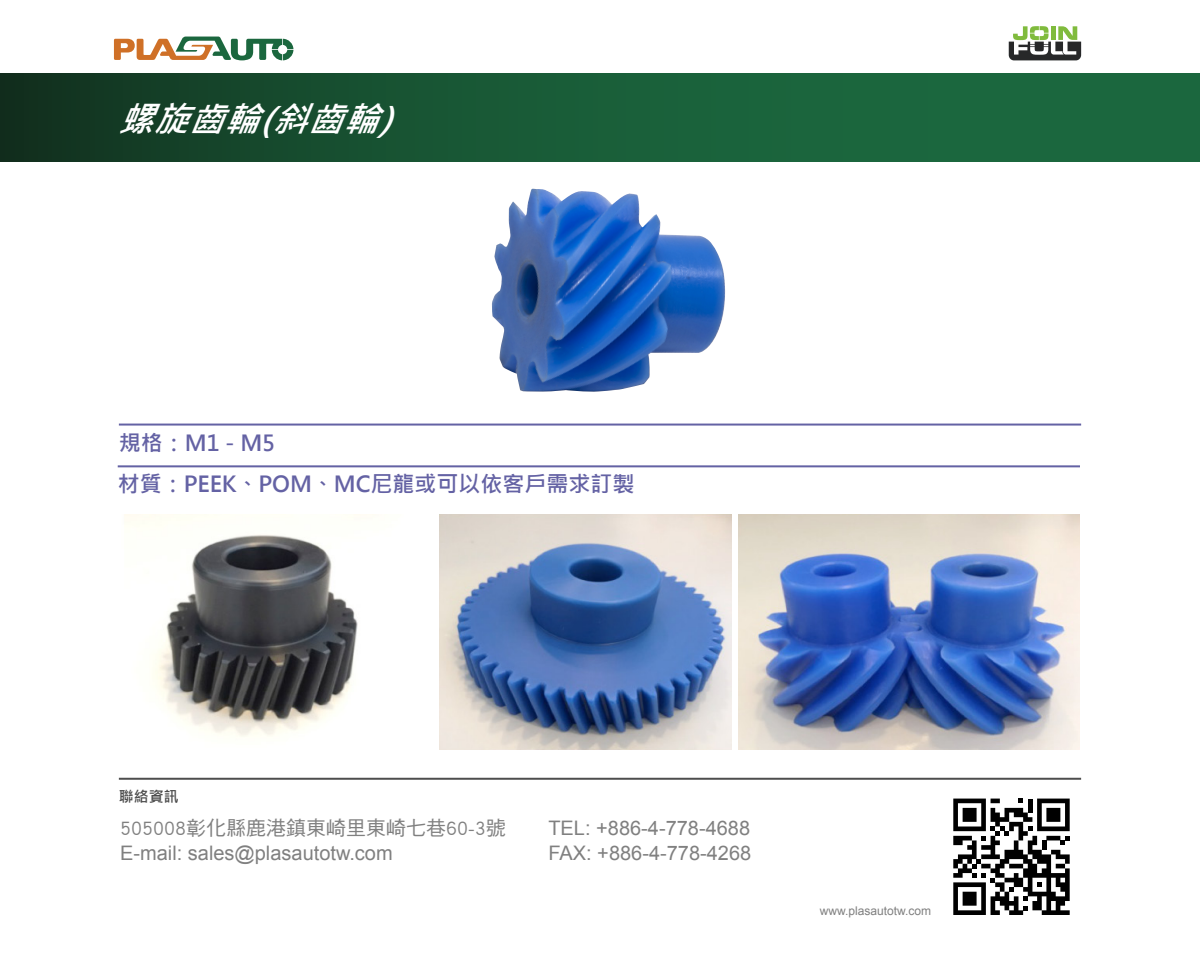
<style>
.page{position:relative;width:1200px;height:967px;background:#fff}
.page>*{position:absolute;margin:0;border:0;box-sizing:border-box;transform-origin:0 0}
.t1{font:italic 700 34.7px "Microsoft Jheng Hei";color:#fff}
.t2{font:700 22px "Microsoft Jheng Hei";color:#6462a4}
.t3{font:20px/25px "Arial";color:#808080}
.t4{font:20px "DF Hei Std W5";color:#808080}
.t5{font:700 15px "Microsoft Jheng Hei";color:#4d4d4d}
.t6{font:12px "Arial";color:#808080}
</style>
<div class="page">
<div style="left:0;top:74px;width:1200px;height:88px;background:linear-gradient(to right,#143b25,#1d7345)"></div>
<svg style="left:114px;top:37px;width:179px;height:23px"></svg>
<svg style="left:1009px;top:26px;width:72px;height:34px"></svg>
<img style="left:492px;top:189px;width:234px;height:203px">
<hr style="left:118px;top:465px;width:962px;height:2px;background:#6462a4">
<hr style="left:119px;top:423px;width:962px;height:2px;background:#6462a4">
<img style="left:439px;top:514px;width:293px;height:235px">
<img style="left:124px;top:514px;width:250px;height:223px">
<img style="left:738px;top:514px;width:342px;height:235px">
<hr style="left:119px;top:778px;width:962px;height:2px;background:#4d4d4d">
<svg style="left:953px;top:798px;width:117px;height:117px"></svg>
<h1 class="t1" style="left:118px;top:97px;width:292px">螺旋齒輪(斜齒輪)</h1>
<p class="t2" style="left:119px;top:429px;width:158px">規格：M1 - M5</p>
<p class="t2" style="left:118px;top:470px;width:518px">材質：PEEK、POM、MC尼龍或可以依客戶需求訂製</p>
<p class="t5" style="left:119px;top:787px;width:61px">聯絡資訊</p>
<p class="t4" style="left:120px;top:817px;width:387px">505008彰化縣鹿港鎮東崎里東崎七巷60-3號</p>
<p class="t3" style="left:120px;top:840px;width:274px">E-mail: sales@plasautotw.com</p>
<p class="t3" style="left:548px;top:815px;width:204px">TEL: +886-4-778-4688<br>FAX: +886-4-778-4268</p>
<p class="t6" style="left:820px;top:903px;width:113px">www.plasautotw.com</p>
</div>
